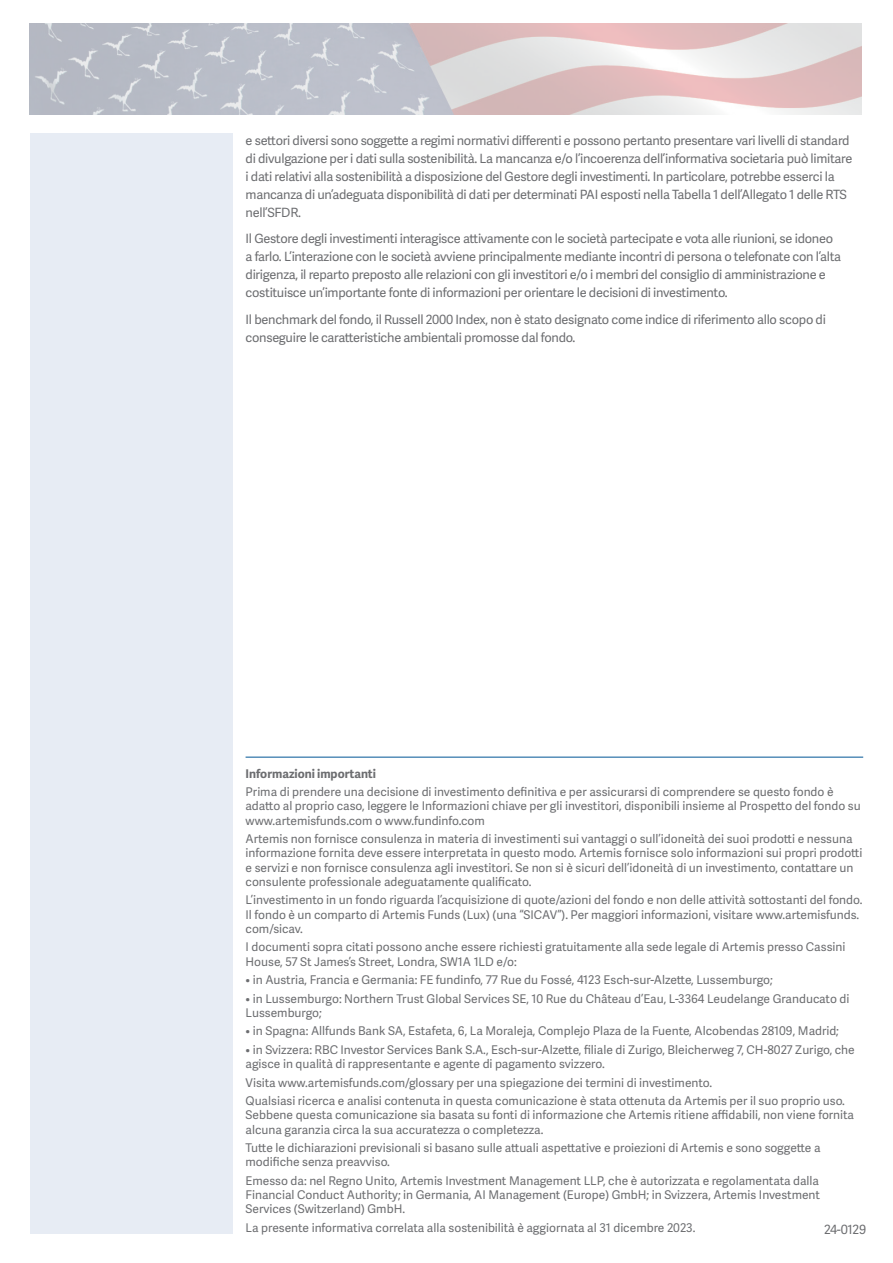
<style>
.page{position:relative;width:893px;height:1263px;background:#fff}
.page>*{position:absolute;margin:0;border:0;box-sizing:border-box;transform-origin:0 0}
.t1{font:12.75px/18px "Adelle Sans";letter-spacing:-.02em;color:#6c6d70}
.t2{font:12px/14.2px "Adelle Sans";color:#6c6d70}
.t3{font:700 12px "Adelle Sans";color:#6c6d70}
</style>
<div class="page">
<img style="left:30px;top:23px;width:831px;height:92px">
<div style="left:30px;top:133px;width:203px;height:1100px;background:#e7ecf4"></div>
<hr style="left:246px;top:757px;width:617px;height:1px;background:#005595">
<p class="t1" style="left:246px;top:131px;width:608px">e settori diversi sono soggette a regimi normativi differenti e possono pertanto presentare vari livelli di standard di divulgazione per i dati sulla sostenibilità. La mancanza e/o l’incoerenza dell’informativa societaria può limitare i dati relativi alla sostenibilità a disposizione del Gestore degli investimenti. In particolare, potrebbe esserci la mancanza di un’adeguata disponibilità di dati per determinati PAI esposti nella Tabella 1 dell’Allegato 1 delle RTS nell’SFDR.</p>
<p class="t1" style="left:246px;top:229px;width:597px">Il Gestore degli investimenti interagisce attivamente con le società partecipate e vota alle riunioni, se idoneo a farlo. L’interazione con le società avviene principalmente mediante incontri di persona o telefonate con l’alta dirigenza, il reparto preposto alle relazioni con gli investitori e/o i membri del consiglio di amministrazione e costituisce un’importante fonte di informazioni per orientare le decisioni di investimento.</p>
<p class="t1" style="left:246px;top:310px;width:582px">Il benchmark del fondo, il Russell 2000 Index, non è stato designato come indice di riferimento allo scopo di conseguire le caratteristiche ambientali promosse dal fondo.</p>
<p class="t3" style="left:246px;top:765px;width:132px">Informazioni importanti</p>
<p class="t2" style="left:246px;top:784px;width:617px">Prima di prendere una decisione di investimento definitiva e per assicurarsi di comprendere se questo fondo è adatto al proprio caso, leggere le Informazioni chiave per gli investitori, disponibili insieme al Prospetto del fondo su www.artemisfunds.com o www.fundinfo.com</p>
<p class="t2" style="left:246px;top:831px;width:618px">Artemis non fornisce consulenza in materia di investimenti sui vantaggi o sull’idoneità dei suoi prodotti e nessuna informazione fornita deve essere interpretata in questo modo. Artemis fornisce solo informazioni sui propri prodotti e servizi e non fornisce consulenza agli investitori. Se non si è sicuri dell’idoneità di un investimento, contattare un consulente professionale adeguatamente qualificato.</p>
<p class="t2" style="left:246px;top:893px;width:618px">L’investimento in un fondo riguarda l’acquisizione di quote/azioni del fondo e non delle attività sottostanti del fondo.<br>Il fondo è un comparto di Artemis Funds (Lux) (una “SICAV”). Per maggiori informazioni, visitare www.artemisfunds. com/sicav.</p>
<p class="t2" style="left:246px;top:940px;width:601px">I documenti sopra citati possono anche essere richiesti gratuitamente alla sede legale di Artemis presso Cassini<br>House, 57 St James’s Street, Londra, SW1A 1LD e/o:</p>
<p class="t2" style="left:246px;top:972px;width:529px">• in Austria, Francia e Germania: FE fundinfo, 77 Rue du Fossé, 4123 Esch-sur-Alzette, Lussemburgo;</p>
<p class="t2" style="left:246px;top:991px;width:605px">• in Lussemburgo: Northern Trust Global Services SE, 10 Rue du Château d’Eau, L-3364 Leudelange Granducato di<br>Lussemburgo;</p>
<p class="t2" style="left:246px;top:1024px;width:595px">• in Spagna: Allfunds Bank SA, Estafeta, 6, La Moraleja, Complejo Plaza de la Fuente, Alcobendas 28109, Madrid;</p>
<p class="t2" style="left:246px;top:1042px;width:611px">• in Svizzera: RBC Investor Services Bank S.A., Esch-sur-Alzette, filiale di Zurigo, Bleicherweg 7, CH-8027 Zurigo, che agisce in qualità di rappresentante e agente di pagamento svizzero.</p>
<p class="t2" style="left:246px;top:1073px;width:601px;line-height:18.5px">Visita www.artemisfunds.com/glossary per una spiegazione dei termini di investimento.<br>Qualsiasi ricerca e analisi contenuta in questa comunicazione è stata ottenuta da Artemis per il suo proprio uso.</p>
<p class="t2" style="left:246px;top:1108px;width:610px">Sebbene questa comunicazione sia basata su fonti di informazione che Artemis ritiene affidabili, non viene fornita alcuna garanzia circa la sua accuratezza o completezza.</p>
<p class="t2" style="left:246px;top:1140px;width:576px">Tutte le dichiarazioni previsionali si basano sulle attuali aspettative e proiezioni di Artemis e sono soggette a modifiche senza preavviso.</p>
<p class="t2" style="left:246px;top:1173px;width:576px;text-align:justify">Emesso da: nel Regno Unito, Artemis Investment Management LLP, che è autorizzata e regolamentata dalla Financial Conduct Authority; in Germania, AI Management (Europe) GmbH; in Svizzera, Artemis Investment Services (Switzerland) GmbH.</p>
<p class="t2" style="left:246px;top:1220px;width:451px">La presente informativa correlata alla sostenibilità è aggiornata al 31 dicembre 2023.</p>
<p class="t1" style="left:824px;top:1220px;width:44px">24-0129</p>
</div>
